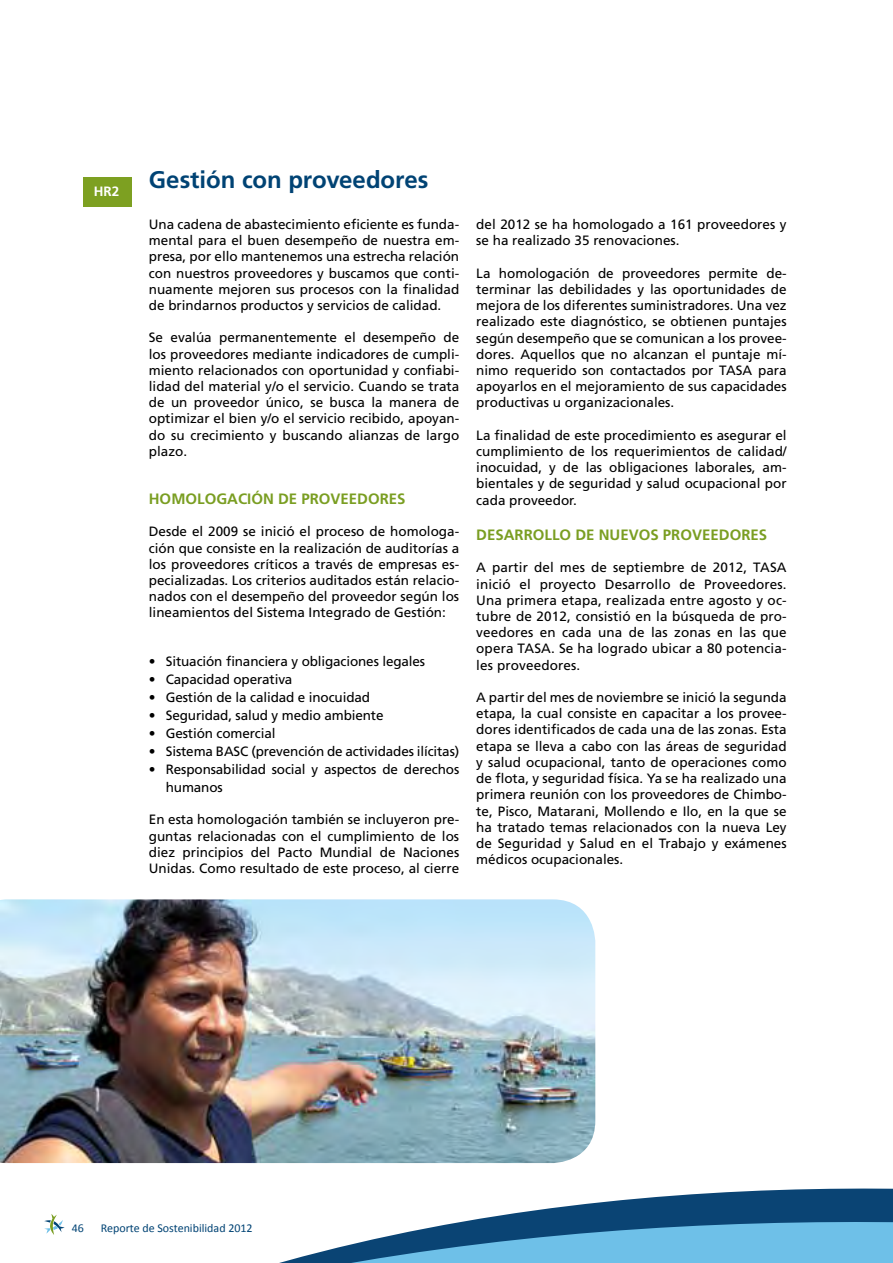
<style>
.page{position:relative;width:893px;height:1263px;background:#fff}
.page>*{position:absolute;margin:0;border:0;box-sizing:border-box;transform-origin:0 0}
.t1{font:700 24px "Frutiger LT Std";letter-spacing:-.005em;color:#004374}
.t2{font:700 15px "Frutiger LT Std";color:#7a9e22}
.t3{font:13.5px/16.2px "Frutiger LT Std";color:#000;text-align:justify}
.t4{font:700 13.5px "Frutiger LT Std";color:#fff}
.t5{font:12px "Calibri";color:#004374}
</style>
<div class="page">
<svg style="left:44px;top:1061px;width:849px;height:202px"></svg>
<img style="left:0;top:899px;width:595px;height:264px">
<div style="left:83px;top:178px;width:49px;height:29px;background:#7da021"></div>
<p class="t4" style="left:94px;top:184px;width:27px">HR2</p>
<h1 class="t1" style="left:149px;top:166px;width:281px">GESTIÓN CON PROVEEDORES</h1>
<p class="t3" style="left:149px;top:216px;width:312px">Una cadena de abastecimiento eficiente es funda&shy;mental para el buen desempeño de nuestra em&shy;presa, por ello mantenemos una estrecha relación con nuestros proveedores y buscamos que conti&shy;nuamente mejoren sus procesos con la finalidad de brindarnos productos y servicios de calidad.</p>
<p class="t3" style="left:149px;top:330px;width:312px">Se evalúa permanentemente el desempeño de los proveedores mediante indicadores de cumpli&shy;miento relacionados con oportunidad y confiabi&shy;lidad del material y/o el servicio. Cuando se trata de un proveedor único, se busca la manera de optimizar el bien y/o el servicio recibido, apoyan&shy;do su crecimiento y buscando alianzas de largo plazo.</p>
<p class="t2" style="left:149px;top:490px;width:171px">HOMOLOGACIÓN DE PROVEE</p>
<p class="t2" style="left:357px;top:490px;width:21px">DORES</p>
<p class="t3" style="left:149px;top:524px;width:312px">Desde el 2009 se inició el proceso de homologa&shy;ción que consiste en la realización de auditorías a los proveedores críticos a través de empresas es&shy;pecializadas. Los criterios auditados están relacio&shy;nados con el desempeño del proveedor según los lineamientos del Sistema Integrado de Gestión:</p>
<p class="t3" style="left:149px;top:653px;width:278px">• Situación financiera y obligaciones legales</p>
<p class="t3" style="left:149px;top:671px;width:145px">• Capacidad operativa</p>
<p class="t3" style="left:149px;top:689px;width:223px">• Gestión de la calidad e inocuidad</p>
<p class="t3" style="left:149px;top:707px;width:236px">• Seguridad, salud y medio ambiente</p>
<p class="t3" style="left:149px;top:725px;width:128px">• Gestión comercial</p>
<p class="t3" style="left:149px;top:743px;width:312px">• Sistema BASC (prevención de actividades ilícitas)</p>
<p class="t3" style="left:166px;top:760px;width:295px;line-height:18px;text-indent:-17px">• Responsabilidad social y aspectos de derechos humanos</p>
<p class="t3" style="left:149px;top:812px;width:312px">En esta homologación también se incluyeron pre&shy;guntas relacionadas con el cumplimiento de los diez principios del Pacto Mundial de Naciones Unidas. Como resultado de este proceso, al cierre</p>
<p class="t3" style="left:476px;top:216px;width:312px">del 2012 se ha homologado a 161 proveedores y se ha realizado 35 renovaciones.</p>
<p class="t3" style="left:476px;top:265px;width:312px">La homologación de proveedores permite de&shy;terminar las debilidades y las oportunidades de mejora de los diferentes suministradores. Una vez realizado este diagnóstico, se obtienen puntajes según desempeño que se comunican a los provee&shy;dores. Aquellos que no alcanzan el puntaje mí&shy;nimo requerido son contactados por TASA para apoyarlos en el mejoramiento de sus capacidades productivas u organizacionales.</p>
<p class="t3" style="left:476px;top:427px;width:312px">La finalidad de este procedimiento es asegurar el cumplimiento de los requerimientos de calidad/ inocuidad, y de las obligaciones laborales, am&shy;bientales y de seguridad y salud ocupacional por cada proveedor.</p>
<p class="t2" style="left:476px;top:526px;width:10px">DES</p>
<p class="t2" style="left:504px;top:526px;width:22px">ARRO</p>
<p class="t2" style="left:545px;top:526px;width:86px">LLO DE NUEVOS</p>
<p class="t2" style="left:663px;top:526px;width:19px">PROVEE</p>
<p class="t2" style="left:719px;top:526px;width:21px">DORES</p>
<p class="t3" style="left:476px;top:560px;width:312px">A partir del mes de septiembre de 2012, TASA inició el proyecto Desarrollo de Proveedores.<br>Una primera etapa, realizada entre agosto y oc&shy;tubre de 2012, consistió en la búsqueda de pro&shy;veedores en cada una de las zonas en las que opera TASA. Se ha logrado ubicar a 80 potencia&shy;les proveedores.</p>
<p class="t3" style="left:476px;top:689px;width:312px">A partir del mes de noviembre se inició la segunda etapa, la cual consiste en capacitar a los provee&shy;dores identificados de cada una de las zonas. Esta etapa se lleva a cabo con las áreas de seguridad y salud ocupacional, tanto de operaciones como de flota, y seguridad física. Ya se ha realizado una primera reunión con los proveedores de Chimbo&shy;te, Pisco, Matarani, Mollendo e Ilo, en la que se ha tratado temas relacionados con la nueva Ley de Seguridad y Salud en el Trabajo y exámenes médicos ocupacionales.</p>
<p class="t5" style="left:72px;top:1220px;width:14px">46</p>
<p class="t5" style="left:101px;top:1221px;width:153px">Reporte de Sostenibilidad 2012</p>
</div>
